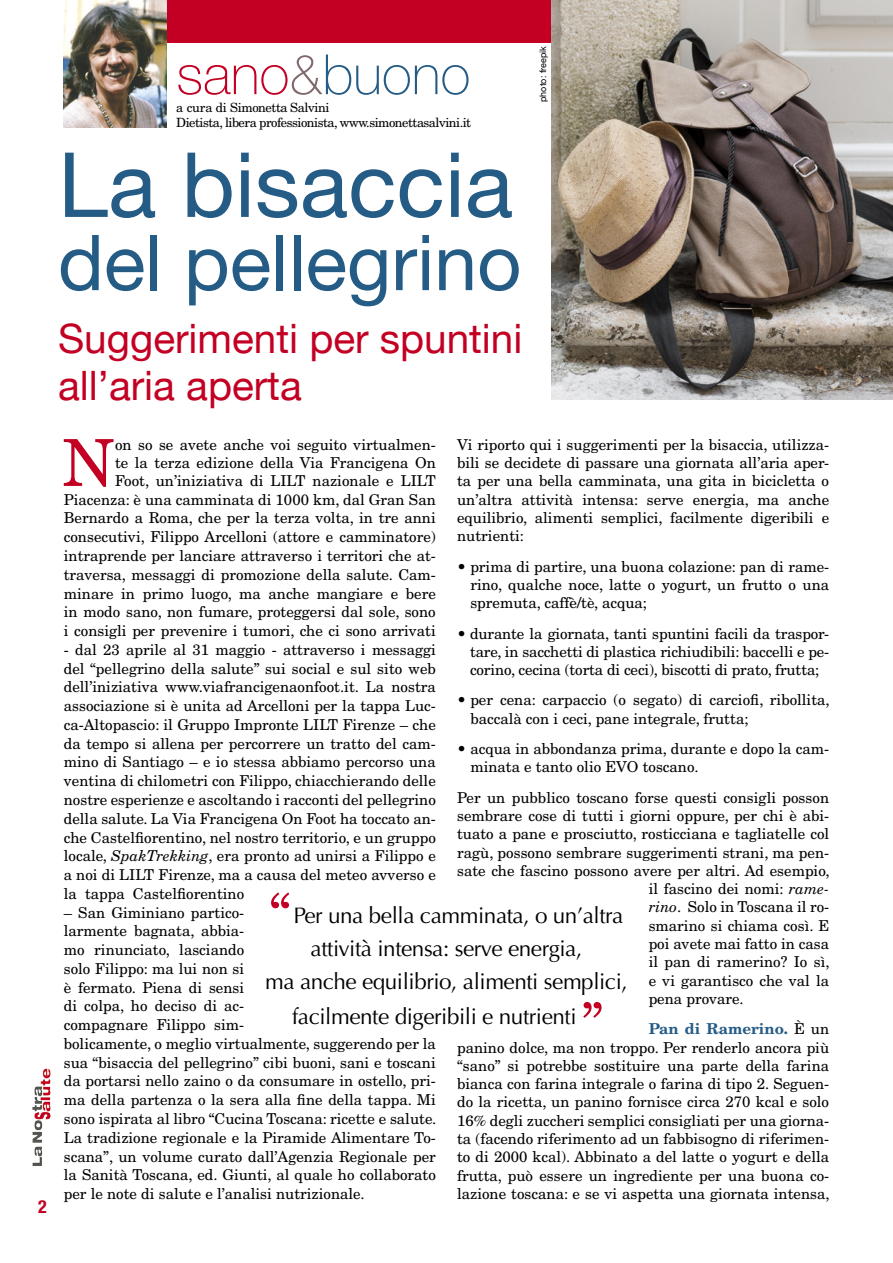
<style>
.page{position:relative;width:893px;height:1263px;background:#fff}
.page>*{position:absolute;margin:0;border:0;box-sizing:border-box;transform-origin:0 0}
.t1{font:90px "Helvetica Neue";color:#255c86}
.t2{font:77.25px "Helvetica Neue";color:#255c86}
.t3{font:64.8px "New Century Schlbk";color:#c30023}
.t4{font:100 55.5px "Helvetica Neue";color:#255c86}
.t5{font:54px "New Century Schlbk";color:#c30023}
.t6{font:40.5px/46.5px "Helvetica Neue";color:#c30023}
.t7{font:22.5px "Optima";letter-spacing:-.02em;color:#000}
.t8{font:700 condensed 18px "Helvetica Neue";color:#c30023}
.t9{font:15px/18.8px "New Century Schlbk";color:#000;text-align:justify}
.t10{font:12.75px/15px "New Century Schlbk";letter-spacing:-.04em;color:#000}
.t11{font:9px "Helvetica Neue";color:#000}
.s1{color:#c30023}
.s2{color:#81686b}
.s3{font-style:italic}
.s4{font-weight:700;color:#255c86}
</style>
<div class="page">
<img style="left:34px;top:1068px;width:17px;height:28px">
<div style="left:167px;top:0;width:726px;height:43px;background:#c30023"></div>
<img style="left:64px;top:0;width:103px;height:128px">
<img style="left:551px;top:0;width:342px;height:400px">
<p class="t8" style="left:38px;top:1195px;width:10px">2</p>
<h3 class="t4" style="left:176px;top:43px;width:296px"><span class="s1">sano</span><span class="s2">&amp;</span>buono</h3>
<p class="t10" style="left:176px;top:100px;width:296px">a cura di Simonetta Salvini<br>Dietista, libera professionista, www.simonettasalvini.it</p>
<h1 class="t1" style="left:58px;top:131px;width:457px">La bisaccia</h1>
<h2 class="t2" style="left:58px;top:217px;width:465px">del pellegrino</h2>
<h3 class="t6" style="left:58px;top:318px;width:466px">Suggerimenti per spuntini all’aria aperta</h3>
<p class="t11" style="left:537px;top:102px;width:57px;rotate:-90deg">photo: freepik</p>
<p class="t9" style="left:457px;top:435px;width:374px;line-height:18.3px">Vi riporto qui i suggerimenti per la bisaccia, utilizza&shy;bili se decidete di passare una giornata all’aria aper&shy;ta per una bella camminata, una gita in bicicletta o un’altra attività intensa: serve energia, ma anche equilibrio, alimenti semplici, facilmente digeribili e nutrienti:</p>
<p class="t9" style="left:470px;top:557px;width:360px;line-height:18.3px;text-indent:-13px">• prima di partire, una buona colazione: pan di rame&shy;rino, qualche noce, latte o yogurt, un frutto o una spremuta, caffè/tè, acqua;</p>
<p class="t9" style="left:470px;top:624px;width:361px;line-height:18.3px;text-indent:-13px">• durante la giornata, tanti spuntini facili da traspor&shy;tare, in sacchetti di plastica richiudibili: baccelli e pe&shy;corino, cecina (torta di ceci), biscotti di prato, frutta;</p>
<p class="t9" style="left:470px;top:691px;width:361px;line-height:18.3px;text-indent:-13px">• per cena: carpaccio (o segato) di carciofi, ribollita, baccalà con i ceci, pane integrale, frutta;</p>
<p class="t9" style="left:470px;top:739px;width:360px;line-height:18.3px;text-indent:-13px">• acqua in abbondanza prima, durante e dopo la cam&shy;minata e tanto olio EVO toscano.</p>
<p class="t9" style="left:457px;top:788px;width:374px">Per un pubblico toscano forse questi consigli posson</p>
<p class="t9" style="left:457px;top:806px;width:374px">sembrare cose di tutti i giorni oppure, per chi è abi-</p>
<p class="t9" style="left:457px;top:824px;width:374px">tuato a pane e prosciutto, rosticciana e tagliatelle col</p>
<p class="t9" style="left:457px;top:843px;width:374px">ragù, possono sembrare suggerimenti strani, ma pen-</p>
<p class="t9" style="left:457px;top:861px;width:374px">sate che fascino possono avere per altri. Ad esempio,</p>
<p class="t9" style="left:649px;top:879px;width:182px">il fascino dei nomi: <span class="s3">rame-</span></p>
<p class="t9" style="left:649px;top:898px;width:182px"><span class="s3">rino</span>. Solo in Toscana il ro-</p>
<p class="t9" style="left:649px;top:916px;width:182px">smarino si chiama così. E</p>
<p class="t9" style="left:649px;top:934px;width:182px">poi avete mai fatto in casa</p>
<p class="t9" style="left:649px;top:953px;width:183px">il pan di ramerino? Io sì,</p>
<p class="t9" style="left:649px;top:971px;width:182px">e vi garantisco che val la</p>
<p class="t9" style="left:649px;top:989px;width:97px">pena provare.</p>
<p class="t9" style="left:457px;top:1020px;width:374px;line-height:18.3px;text-indent:192px"><span class="s4">Pan di Ramerino.</span> È un panino dolce, ma non troppo. Per renderlo ancora più “sano” si potrebbe sostituire una parte della farina bianca con farina integrale o farina di tipo 2. Seguen&shy;do la ricetta, un panino fornisce circa 270 kcal e solo 16% degli zuccheri semplici consigliati per una giorna&shy;ta (facendo riferimento ad un fabbisogno di riferimen&shy;to di 2000 kcal). Abbinato a del latte o yogurt e della frutta, può essere un ingrediente per una buona co&shy;lazione toscana: e se vi aspetta una giornata intensa,</p>
<p class="t9" style="left:64px;top:435px;width:374px;text-align:right">on so se avete anche voi seguito virtualmen-<br>te la terza edizione della Via Francigena On<br>Foot, un’iniziativa di LILT nazionale e LILT Piacenza: è una camminata di 1000 km, dal Gran San Bernardo a Roma, che per la terza volta, in tre anni consecutivi, Filippo Arcelloni (attore e camminatore) intraprende per lanciare attraverso i territori che at&shy;traversa, messaggi di promozione della salute. Cam&shy;minare in primo luogo, ma anche mangiare e bere in modo sano, non fumare, proteggersi dal sole, sono i consigli per prevenire i tumori, che ci sono arrivati</p>
<p class="t9" style="left:64px;top:640px;width:374px">- dal 23 aprile al 31 maggio - attraverso i messaggi del “pellegrino della salute” sui social e sul sito web dell’iniziativa www.viafrancigenaonfoot.it. La nostra associazione si è unita ad Arcelloni per la tappa Luc&shy;ca-Altopascio: il Gruppo Impronte LILT Firenze – che da tempo si allena per percorrere un tratto del cam&shy;mino di Santiago – e io stessa abbiamo percorso una ventina di chilometri con Filippo, chiacchierando delle nostre esperienze e ascoltando i racconti del pellegrino della salute. La Via Francigena On Foot ha toccato an&shy;che Castelfiorentino, nel nostro territorio, e un gruppo locale, <span class="s3">SpakTrekking</span>, era pronto ad unirsi a Filippo e a noi di LILT Firenze, ma a causa del meteo avverso e la tappa Castelfiorentino</p>
<p class="t9" style="left:64px;top:903px;width:374px;text-align:left">– San Giminiano partico-<br>larmente bagnata, abbia-<br>mo rinunciato, lasciando<br>solo Filippo: ma lui non si<br>è fermato. Piena di sensi<br>di colpa, ho deciso di ac-<br>compagnare Filippo sim-<br>bolicamente, o meglio virtualmente, suggerendo per la sua “bisaccia del pellegrino” cibi buoni, sani e toscani da portarsi nello zaino o da consumare in ostello, pri&shy;ma della partenza o la sera alla fine della tappa. Mi sono ispirata al libro “Cucina Toscana: ricette e salute.<br>La tradizione regionale e la Piramide Alimentare To&shy;scana”, un volume curato dall’Agenzia Regionale per la Sanità Toscana, ed. Giunti, al quale ho collaborato per le note di salute e l’analisi nutrizionale.</p>
<h3 class="t3" style="left:62px;top:423px;width:54px">N</h3>
<h3 class="t5" style="left:270px;top:880px;width:23px">“</h3>
<h3 class="t7" style="left:293px;top:902px;width:331px">Per una bella camminata, o un’altra</h3>
<h3 class="t7" style="left:311px;top:935px;width:273px">attività intensa: serve energia,</h3>
<h3 class="t7" style="left:265px;top:968px;width:364px">ma anche equilibrio, alimenti semplici,</h3>
<h3 class="t7" style="left:292px;top:1003px;width:286px">facilmente digeribili e nutrienti</h3>
<h3 class="t5" style="left:582px;top:990px;width:23px">”</h3>
</div>
